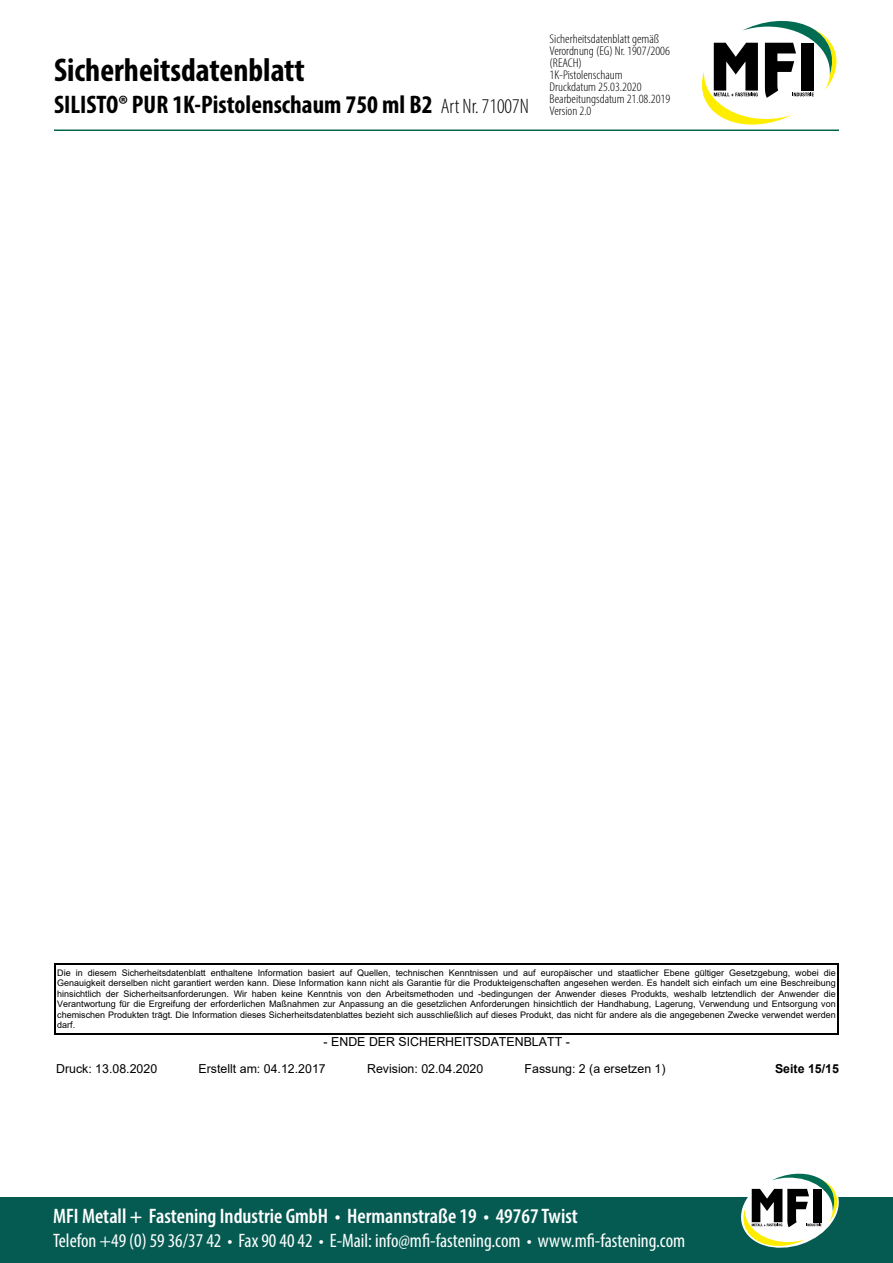
<style>
.page{position:relative;width:893px;height:1263px;background:#fff}
.page>*{position:absolute;margin:0;border:0;box-sizing:border-box;transform-origin:0 0}
.t1{font:700 condensed 33px "Myriad Pro";color:#000}
.t2{font:700 condensed 25.5px "Myriad Pro";color:#000}
.t3{font:600 condensed 21px "Myriad Pro";color:#fff}
.t4{font:condensed 19.5px "Myriad Pro";color:#fff}
.t5{font:300 condensed 12.75px/12px "Myriad Pro";color:#000;scale:1.06 1}
.t6{font:12.3px "Arial";color:#000}
.t7{font:700 12.3px "Arial";color:#000}
.t8{font:9px/10.4px "Arial";color:#000;text-align:justify}
.s1{font-weight:300;font-size:21px}
</style>
<div class="page">
<hr style="left:54px;top:129px;width:785px;height:2px;background:#00664b">
<svg style="left:702px;top:20px;width:135px;height:105px"></svg>
<div style="left:0;top:1197px;width:893px;height:66px;background:#055b52"></div>
<svg style="left:741px;top:1173px;width:98px;height:75px"></svg>
<hr style="left:54px;top:963px;width:1px;height:71px;background:#000">
<hr style="left:838px;top:963px;width:1px;height:71px;background:#000">
<hr style="left:54px;top:963px;width:785px;height:1px;background:#000">
<hr style="left:54px;top:1033px;width:785px;height:1px;background:#000">
<h1 class="t1" style="left:54px;top:49px;width:252px">Sicherheitsdatenblatt</h1>
<h2 class="t2" style="left:54px;top:89px;width:476px">SILISTO® PUR 1K-Pistolenschaum 750 ml B2 <span class="s1">Art Nr. 71007N</span></h2>
<h3 class="t5" style="left:550px;top:33px;width:115px">Sicherheitsdatenblatt gemäß<br>Verordnung (EG) Nr. 1907/2006 (REACH)<br>1K-Pistolenschaum<br>Druckdatum 25.03.2020<br>Bearbeitungsdatum 21.08.2019<br>Version 2.0</h3>
<p class="t8" style="left:57px;top:968px;width:780px">Die in diesem Sicherheitsdatenblatt enthaltene Information basiert auf Quellen, technischen Kenntnissen und auf europäischer und staatlicher Ebene gültiger Gesetzgebung, wobei die Genauigkeit derselben nicht garantiert werden kann. Diese Information kann nicht als Garantie für die Produkteigenschaften angesehen werden. Es handelt sich einfach um eine Beschreibung hinsichtlich der Sicherheitsanforderungen. Wir haben keine Kenntnis von den Arbeitsmethoden und -bedingungen der Anwender dieses Produkts, weshalb letztendlich der Anwender die Verantwortung für die Ergreifung der erforderlichen Maßnahmen zur Anpassung an die gesetzlichen Anforderungen hinsichtlich der Handhabung, Lagerung, Verwendung und Entsorgung von chemischen Produkten trägt. Die Information dieses Sicherheitsdatenblattes bezieht sich ausschließlich auf dieses Produkt, das nicht für andere als die angegebenen Zwecke verwendet werden darf.</p>
<h3 class="t6" style="left:56px;top:1060px;width:103px">Druck: 13.08.2020</h3>
<h3 class="t6" style="left:199px;top:1060px;width:129px">Erstellt am: 04.12.2017</h3>
<h3 class="t6" style="left:367px;top:1060px;width:118px">Revision: 02.04.2020</h3>
<h3 class="t6" style="left:525px;top:1060px;width:143px">Fassung: 2 (a ersetzen 1)</h3>
<h3 class="t7" style="left:775px;top:1060px;width:65px">Seite 15/15</h3>
<h3 class="t6" style="left:324px;top:1033px;width:248px">- ENDE DER SICHERHEITSDATENBLATT -</h3>
<h3 class="t3" style="left:53px;top:1203px;width:526px">MFI Metall + Fastening Industrie GmbH • Hermannstraße 19 • 49767 Twist</h3>
<h3 class="t4" style="left:53px;top:1228px;width:634px">Telefon +49 (0) 59 36/37 42 • Fax 90 40 42 • E-Mail: info@mfi-fastening.com • www.mfi-fastening.com</h3>
</div>
